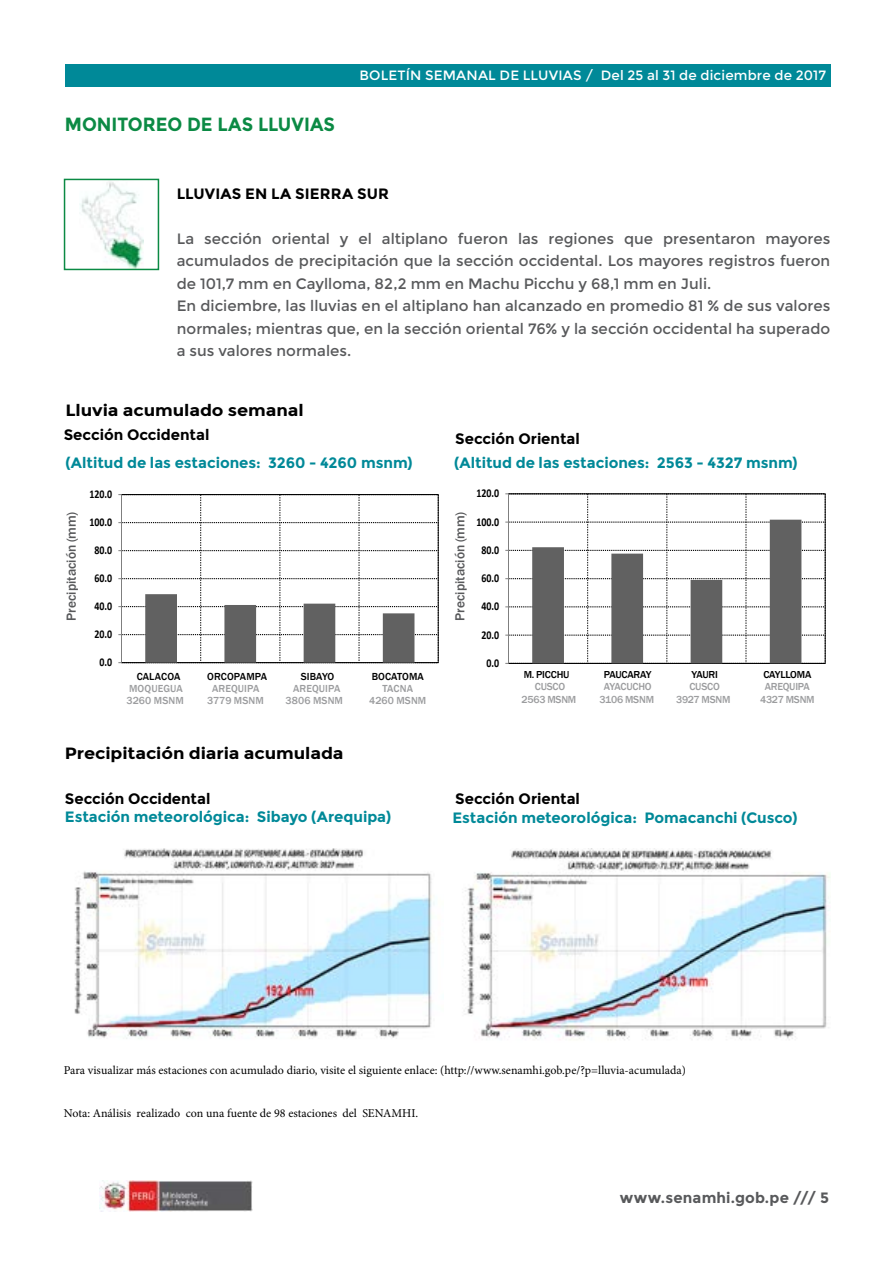
<style>
.page{position:relative;width:893px;height:1263px;background:#fff}
.page>*{position:absolute;margin:0;border:0;box-sizing:border-box;transform-origin:0 0}
.t1{font:700 19.05px "Montserrat";color:#0b8a44;scale:.94 1}
.t2{font:700 16.35px "Montserrat";letter-spacing:-.005em;color:#000;scale:1.1 1}
.t3{font:15px/22.5px "Montserrat";color:#58595b}
.t4{font:700 15px "Montserrat";color:#008998}
.t5{font:700 15px "Montserrat";color:#000}
.t6{font:700 15px "Montserrat";letter-spacing:.01em;color:#58595b}
.t7{font:13.5px "Montserrat";letter-spacing:.015em;color:#fff}
.t8{font:500 13.5px "Franklin Gothic";color:#58595b}
.t9{font:12px "Minion Pro";color:#000}
.t10{font:700 12px "Calibri";letter-spacing:.005em;color:#000;scale:.83 1}
.t11{font:700 11.85px "Calibri";letter-spacing:.005em;color:#000;scale:.84 1}
.t12{font:500 10.5px "Franklin Gothic";letter-spacing:-.01em;color:#9c9d9f}
.t13{font:500 10.5px "Franklin Gothic";letter-spacing:-.015em;color:#000}
.t14{font:500 10.5px "Franklin Gothic";letter-spacing:.01em;color:#000}
.t15{font:500 10.5px "Franklin Gothic";letter-spacing:.01em;color:#9c9d9f}
</style>
<div class="page">
<img style="left:99px;top:1180px;width:153px;height:31px">
<div style="left:65px;top:64px;width:765px;height:22px;background:#008998"></div>
<img style="left:74px;top:848px;width:361px;height:191px">
<img style="left:463px;top:848px;width:367px;height:192px">
<img style="left:80px;top:182px;width:63px;height:85px">
<div style="left:64px;top:179px;width:95px;height:91px;border:2px solid #0b8a44"></div>
<svg style="left:118px;top:494px;width:321px;height:169px"></svg>
<svg style="left:505px;top:494px;width:321px;height:170px"></svg>
<p class="t1" style="left:65px;top:113px;width:32px">Monito</p>
<p class="t1" style="left:143px;top:113px;width:93px">reodelas</p>
<p class="t1" style="left:258px;top:113px;width:13px">lluvias</p>
<p class="t7" style="left:360px;top:68px;width:172px">BOLETÍN SEMANAL DE LLU</p>
<p class="t7" style="left:549px;top:68px;width:279px">VIAS / Del 25 al 31 de diciembre de 2017</p>
<p class="t5" style="left:177px;top:185px;width:19px">Lluvias</p>
<p class="t5" style="left:245px;top:185px;width:145px">en la Sierrasur</p>
<p class="t3" style="left:177px;top:227px;width:655px">La sección oriental y el altiplano fueron las regiones que presentaron mayores acumulados de precipitación que la sección occidental. Los mayores registros fueron de 101,7 mm en Caylloma, 82,2 mm en Machu Picchu y 68,1 mm en Juli.<br>En diciembre, las lluvias en el altiplano han alcanzado en promedio 81 % de sus valores normales; mientras que, en la sección oriental 76% y la sección occidental ha superado a sus valores normales.</p>
<p class="t2" style="left:65px;top:401px;width:218px">Lluvia acumulado semanal</p>
<p class="t5" style="left:64px;top:425px;width:147px">Sección Occidental</p>
<p class="t4" style="left:65px;top:453px;width:349px">(Altitud de las estaciones: 3260 - 4260 msnm)</p>
<p class="t5" style="left:455px;top:429px;width:126px">Sección Oriental</p>
<p class="t4" style="left:454px;top:453px;width:345px">(Altitud de las estaciones: 2563 - 4327 msnm)</p>
<p class="t11" style="left:89px;top:486px;width:29px">120.0</p>
<p class="t10" style="left:476px;top:485px;width:29px">120.0</p>
<p class="t8" style="left:63px;top:620px;width:110px;rotate:-90deg">PRECIPITACIÓN (MM)</p>
<p class="t11" style="left:89px;top:514px;width:29px">100.0</p>
<p class="t11" style="left:94px;top:542px;width:23px">80.0</p>
<p class="t11" style="left:94px;top:570px;width:23px">60.0</p>
<p class="t11" style="left:94px;top:598px;width:23px">40.0</p>
<p class="t8" style="left:452px;top:620px;width:110px;rotate:-90deg">PRECIPITACIÓN (MM)</p>
<p class="t10" style="left:476px;top:513px;width:29px">100.0</p>
<p class="t10" style="left:481px;top:541px;width:23px">80.0</p>
<p class="t10" style="left:481px;top:569px;width:23px">60.0</p>
<p class="t10" style="left:481px;top:598px;width:23px">40.0</p>
<p class="t11" style="left:94px;top:626px;width:23px">20.0</p>
<p class="t10" style="left:481px;top:626px;width:23px">20.0</p>
<p class="t11" style="left:99px;top:654px;width:17px">0.0</p>
<p class="t10" style="left:486px;top:654px;width:17px">0.0</p>
<p class="t14" style="left:137px;top:669px;width:45px">CALACOA</p>
<p class="t14" style="left:207px;top:669px;width:61px">ORCOPAMPA</p>
<p class="t13" style="left:301px;top:669px;width:35px">SIBAYO</p>
<p class="t14" style="left:372px;top:669px;width:54px">BOCATOMA</p>
<p class="t15" style="left:129px;top:681px;width:55px">MOQUEGUA</p>
<p class="t12" style="left:212px;top:681px;width:49px">AREQUIPA</p>
<p class="t12" style="left:293px;top:681px;width:49px">AREQUIPA</p>
<p class="t12" style="left:383px;top:681px;width:32px">TACNA</p>
<p class="t12" style="left:127px;top:693px;width:35px">3260 MSNM</p>
<p class="t12" style="left:207px;top:693px;width:34px">3779 MSNM</p>
<p class="t12" style="left:286px;top:693px;width:35px">3806 MSNM</p>
<p class="t12" style="left:369px;top:693px;width:36px">4260 MSNM</p>
<p class="t13" style="left:524px;top:668px;width:47px">M. PICCHU</p>
<p class="t13" style="left:604px;top:668px;width:49px">PAUCARAY</p>
<p class="t13" style="left:692px;top:668px;width:28px">YAURI</p>
<p class="t13" style="left:763px;top:668px;width:49px">CAYLLOMA</p>
<p class="t12" style="left:535px;top:680px;width:32px">CUSCO</p>
<p class="t12" style="left:604px;top:680px;width:49px">AYACUCHO</p>
<p class="t12" style="left:689px;top:680px;width:32px">CUSCO</p>
<p class="t12" style="left:765px;top:680px;width:47px">AREQUIPA</p>
<p class="t12" style="left:521px;top:692px;width:33px">2563 MSNM</p>
<p class="t12" style="left:600px;top:692px;width:33px">3106 MSNM</p>
<p class="t12" style="left:676px;top:692px;width:33px">3927 MSNM</p>
<p class="t12" style="left:760px;top:692px;width:34px">4327 MSNM</p>
<p class="t2" style="left:65px;top:743px;width:255px">Precipitación diaria acumulada</p>
<p class="t5" style="left:65px;top:790px;width:147px">Sección Occidental</p>
<p class="t5" style="left:455px;top:790px;width:126px">Sección Oriental</p>
<p class="t4" style="left:65px;top:807px;width:328px">Estación meteorológica: Sibayo (Arequipa)</p>
<p class="t4" style="left:452px;top:808px;width:346px">Estación meteorológica: Pomacanchi (Cusco)</p>
<p class="t9" style="left:64px;top:1062px;width:624px">Para visualizar más estaciones con acumulado diario, visite el siguiente enlace: (http://www.senamhi.gob.pe/?p=lluvia-acumulada)</p>
<p class="t9" style="left:64px;top:1105px;width:356px">Nota: Análisis realizado con una fuente de 98 estaciones del SENAMHI.</p>
<p class="t6" style="left:620px;top:1189px;width:211px">www.senamhi.gob.pe /// 5</p>
</div>
